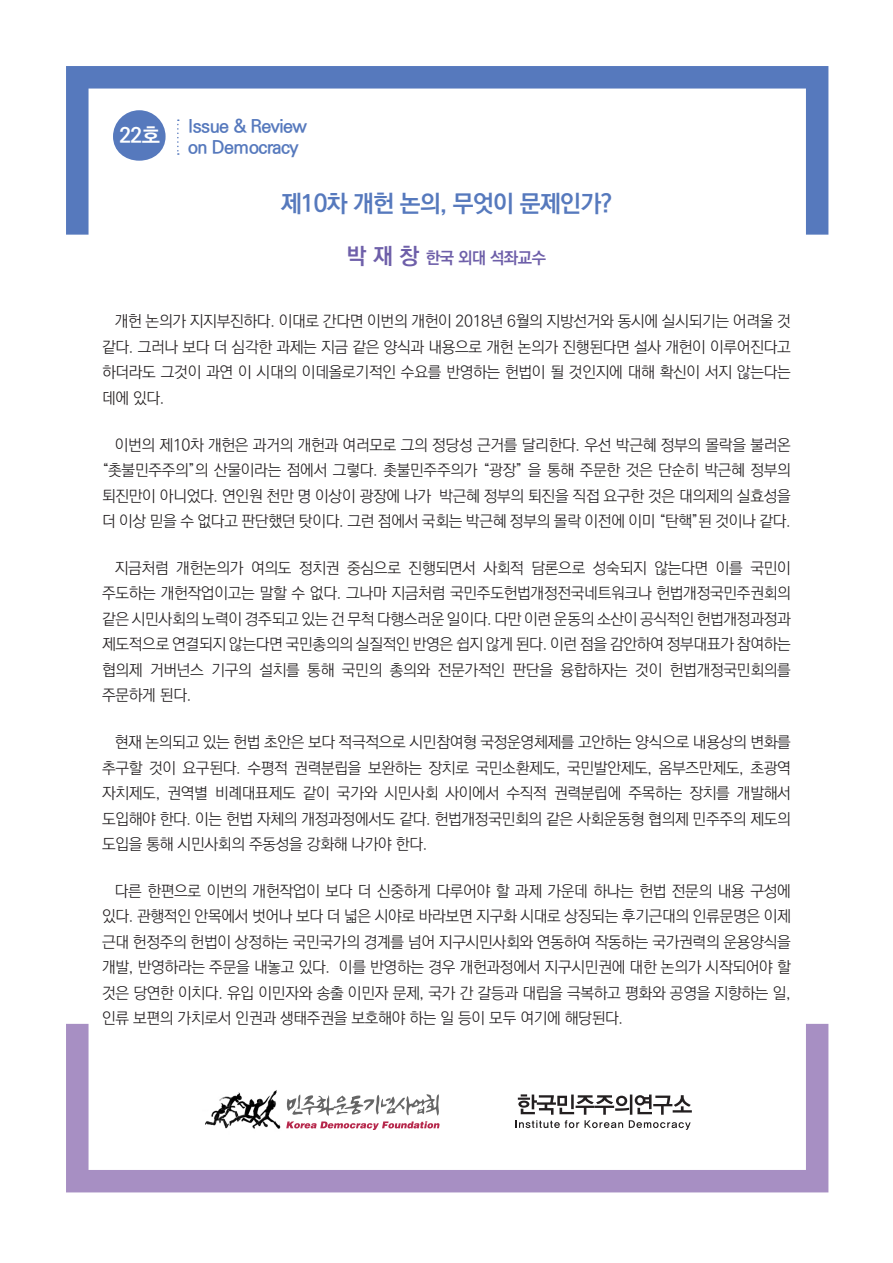
<style>
.page{position:relative;width:893px;height:1263px;background:#fff}
.page>*{position:absolute;margin:0;border:0;box-sizing:border-box;transform-origin:0 0}
.Pa1{font:700 24px "Ko Pub Dotum";letter-spacing:-.03em;color:#5679bd}
.Pa1-2{font:700 21px "Ko Pub Dotum";color:#fff}
.Pa1-3{font:700 18px "Ko Pub Dotum";letter-spacing:-.03em;color:#5679bd}
.Pa1-4{font:700 16.5px "Ko Pub Dotum";letter-spacing:-.03em;color:#6e5fa9}
.ÙÅÁ_Û{font:300 15.75px/25.5px "Ko Pub Dotum";letter-spacing:-.02em;color:#231f20;text-align:justify}
.s1{font-size:22.5px}
</style>
<div class="page">
<svg style="left:66px;top:66px;width:762px;height:169px"></svg>
<svg style="left:66px;top:1024px;width:762px;height:168px"></svg>
<div style="left:113px;top:110px;width:53px;height:51px;background:#5679bd;border-radius:50%"></div>
<svg style="left:177px;top:119px;width:2px;height:36px"></svg>
<svg style="left:516px;top:1094px;width:176px;height:36px"></svg>
<img style="left:201px;top:1089px;width:83px;height:46px">
<svg style="left:286px;top:1093px;width:153px;height:37px"></svg>
<p class="Pa1-2" style="left:119px;top:125px;width:42px">22호</p>
<p class="Pa1-3" style="left:188px;top:117px;width:120px">Issue &amp; Review</p>
<p class="Pa1-3" style="left:188px;top:138px;width:112px">on Democracy</p>
<p class="Pa1" style="left:281px;top:191px;width:333px">제10차 개헌 논의, 무엇이 문제인가?</p>
<p class="Pa1-4" style="left:347px;top:249px;width:201px"><span class="s1">박 재 창</span> 한국 외대 석좌교수</p>
<p class="ÙÅÁ_Û" style="left:102px;top:309px;width:690px;text-indent:13px">개헌 논의가 지지부진하다. 이대로 간다면 이번의 개헌이 2018년 6월의 지방선거와 동시에 실시되기는 어려울 것 같다. 그러나 보다 더 심각한 과제는 지금 같은 양식과 내용으로 개헌 논의가 진행된다면 설사 개헌이 이루어진다고 하더라도 그것이 과연 이 시대의 이데올로기적인 수요를 반영하는 헌법이 될 것인지에 대해 확신이 서지 않는다는 데에 있다.</p>
<p class="ÙÅÁ_Û" style="left:102px;top:433px;width:690px;text-indent:13px">이번의 제10차 개헌은 과거의 개헌과 여러모로 그의 정당성 근거를 달리한다. 우선 박근혜 정부의 몰락을 불러온 “촛불민주주의”의 산물이라는 점에서 그렇다. 촛불민주주의가 “광장” 을 통해 주문한 것은 단순히 박근혜 정부의 퇴진만이 아니었다. 연인원 천만 명 이상이 광장에 나가 박근혜 정부의 퇴진을 직접 요구한 것은 대의제의 실효성을 더 이상 믿을 수 없다고 판단했던 탓이다. 그런 점에서 국회는 박근혜 정부의 몰락 이전에 이미 “탄핵”된 것이나 같다.</p>
<p class="ÙÅÁ_Û" style="left:102px;top:556px;width:690px;text-indent:13px">지금처럼 개헌논의가 여의도 정치권 중심으로 진행되면서 사회적 담론으로 성숙되지 않는다면 이를 국민이 주도하는 개헌작업이고는 말할 수 없다. 그나마 지금처럼 국민주도헌법개정전국네트워크나 헌법개정국민주권회의 같은 시민사회의 노력이 경주되고 있는 건 무척 다행스러운 일이다. 다만 이런 운동의 소산이 공식적인 헌법개정과정과 제도적으로 연결되지 않는다면 국민총의의 실질적인 반영은 쉽지 않게 된다. 이런 점을 감안하여 정부대표가 참여하는 협의제 거버넌스 기구의 설치를 통해 국민의 총의와 전문가적인 판단을 융합하자는 것이 헌법개정국민회의를 주문하게 된다.</p>
<p class="ÙÅÁ_Û" style="left:102px;top:730px;width:690px;text-indent:13px">현재 논의되고 있는 헌법 초안은 보다 적극적으로 시민참여형 국정운영체제를 고안하는 양식으로 내용상의 변화를 추구할 것이 요구된다. 수평적 권력분립을 보완하는 장치로 국민소환제도, 국민발안제도, 옴부즈만제도, 초광역 자치제도, 권역별 비례대표제도 같이 국가와 시민사회 사이에서 수직적 권력분립에 주목하는 장치를 개발해서 도입해야 한다. 이는 헌법 자체의 개정과정에서도 같다. 헌법개정국민회의 같은 사회운동형 협의제 민주주의 제도의 도입을 통해 시민사회의 주동성을 강화해 나가야 한다.</p>
<p class="ÙÅÁ_Û" style="left:102px;top:879px;width:690px;text-indent:13px">다른 한편으로 이번의 개헌작업이 보다 더 신중하게 다루어야 할 과제 가운데 하나는 헌법 전문의 내용 구성에 있다. 관행적인 안목에서 벗어나 보다 더 넓은 시야로 바라보면 지구화 시대로 상징되는 후기근대의 인류문명은 이제 근대 헌정주의 헌법이 상정하는 국민국가의 경계를 넘어 지구시민사회와 연동하여 작동하는 국가권력의 운용양식을 개발, 반영하라는 주문을 내놓고 있다. 이를 반영하는 경우 개헌과정에서 지구시민권에 대한 논의가 시작되어야 할 것은 당연한 이치다. 유입 이민자와 송출 이민자 문제, 국가 간 갈등과 대립을 극복하고 평화와 공영을 지향하는 일, 인류 보편의 가치로서 인권과 생태주권을 보호해야 하는 일 등이 모두 여기에 해당된다.</p>
</div>
